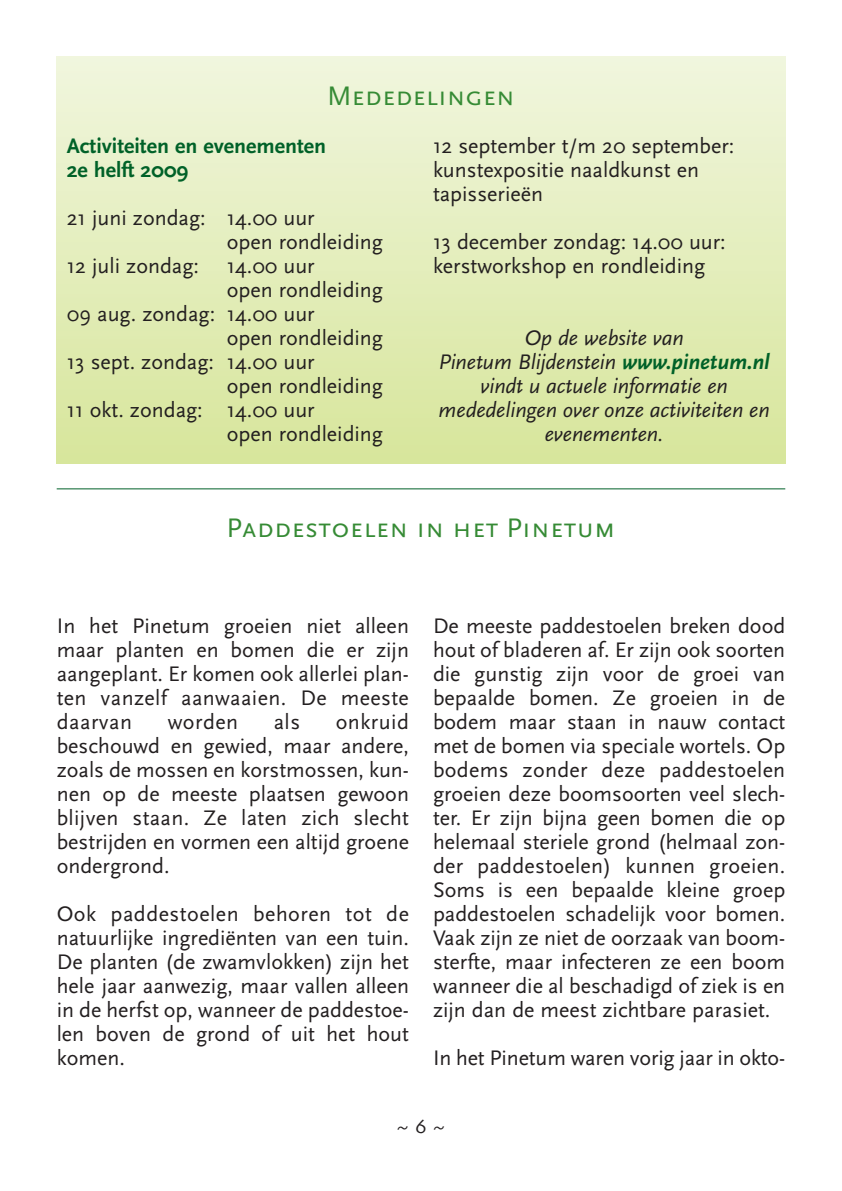
<style>
.page{position:relative;width:842px;height:1191px;background:#fff}
.page>*{position:absolute;margin:0;border:0;box-sizing:border-box;transform-origin:0 0}
.t1{font:28px "Scala Sans Caps";letter-spacing:.01em;color:#368b35}
.t2{font:22px/24px "Scala Sans";color:#231f20;text-align:justify}
.t3{font:italic 22px/24px "Scala Sans";letter-spacing:-.005em;color:#231f20;text-align:center}
.t4{font:700 22px/24px "Scala Sans";color:#006128}
.t5{font:20px "Skia";color:#231f20}
.s1{font-weight:700;color:#006128}
</style>
<div class="page">
<div style="left:57px;top:57px;width:728px;height:406px;background:linear-gradient(to bottom,#f1f6de,#d7e69c)"></div>
<hr style="left:57px;top:488px;width:728px;height:1px;background:#006128">
<p class="t1" style="left:327px;top:79px;width:189px">Mededelingen</p>
<p class="t4" style="left:67px;top:135px;width:261px">Activiteiten en evenementen<br>2e helft 2009</p>
<p class="t2" style="left:67px;top:207px;width:249px">21 juni zondag: 14.00 uur</p>
<p class="t2" style="left:227px;top:231px;width:158px">open rondleiding</p>
<p class="t2" style="left:67px;top:255px;width:134px">12 juli zondag:</p>
<p class="t2" style="left:227px;top:255px;width:90px">14.00 uur</p>
<p class="t2" style="left:227px;top:279px;width:158px">open rondleiding</p>
<p class="t2" style="left:67px;top:303px;width:249px">09 aug. zondag: 14.00 uur</p>
<p class="t2" style="left:227px;top:327px;width:158px">open rondleiding</p>
<p class="t2" style="left:67px;top:351px;width:249px">13 sept. zondag: 14.00 uur</p>
<p class="t2" style="left:227px;top:375px;width:158px">open rondleiding</p>
<p class="t2" style="left:67px;top:399px;width:249px">11 okt. zondag: 14.00 uur</p>
<p class="t2" style="left:227px;top:423px;width:158px">open rondleiding</p>
<p class="t2" style="left:433px;top:135px;width:303px;text-align:left">12 september t/m 20 september: kunstexpositie naaldkunst en tapisserieën</p>
<p class="t2" style="left:433px;top:231px;width:294px">13 december zondag: 14.00 uur: kerstworkshop en rondleiding</p>
<p class="t3" style="left:438px;top:327px;width:333px">Op de website van<br>Pinetum Blijdenstein <span class="s1">www.pinetum.nl </span>vindt u actuele informatie en mededelingen over onze activiteiten en evenementen.</p>
<p class="t1" style="left:226px;top:511px;width:391px">Paddestoelen in het Pinetum</p>
<p class="t2" style="left:57px;top:615px;width:354px">In het Pinetum groeien niet alleen maar planten en bomen die er zijn aangeplant. Er komen ook allerlei plan&shy;ten vanzelf aanwaaien. De meeste daarvan</p>
<p class="t2" style="left:57px;top:711px;width:354px;text-indent:279px">onkruid beschouwd en gewied, maar andere, zoals de mossen en korstmossen, kun&shy;nen op de meeste plaatsen gewoon blijven staan. Ze laten zich slecht bestrijden en vormen een altijd groene ondergrond.</p>
<p class="t2" style="left:57px;top:903px;width:354px">Ook paddestoelen behoren tot de natuurlijke ingrediënten van een tuin.<br>De planten (de zwamvlokken) zijn het hele jaar aanwezig, maar vallen alleen in de herfst op, wanneer de paddestoe&shy;len boven de grond of uit het hout komen.</p>
<p class="t2" style="left:168px;top:711px;width:72px">worden</p>
<p class="t2" style="left:274px;top:711px;width:28px">als</p>
<p class="t2" style="left:433px;top:615px;width:354px">De meeste paddestoelen breken dood hout of bladeren af. Er zijn ook soorten die gunstig zijn voor de groei van bepaalde bomen. Ze groeien in de bodem maar staan in nauw contact met de bomen via speciale wortels. Op bodems zonder deze paddestoelen groeien deze boomsoorten veel slech&shy;ter. Er zijn bijna geen bomen die op helemaal steriele grond (helmaal zon&shy;der paddestoelen) kunnen groeien.<br>Soms is een bepaalde kleine groep paddestoelen schadelijk voor bomen.<br>Vaak zijn ze niet de oorzaak van boom&shy;sterfte, maar infecteren ze een boom wanneer die al beschadigd of ziek is en zijn dan de meest zichtbare parasiet.</p>
<p class="t2" style="left:433px;top:1047px;width:354px">In het Pinetum waren vorig jaar in okto-</p>
<p class="t5" style="left:396px;top:1114px;width:52px">˜ 6 ˜</p>
</div>
